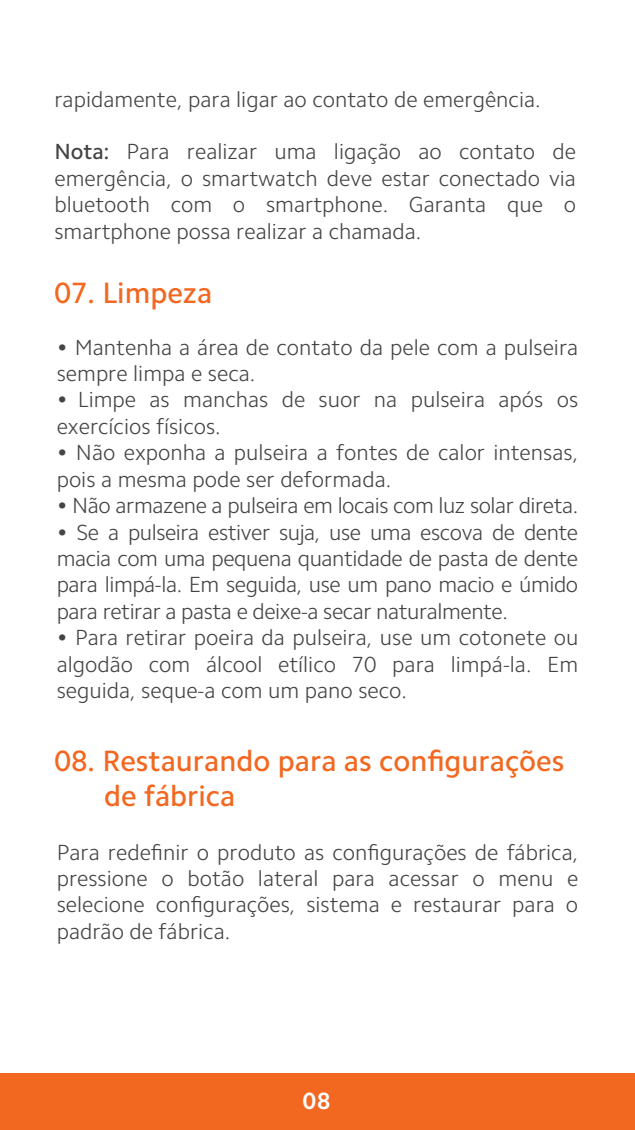
<style>
.page{position:relative;width:635px;height:1130px;background:#fff}
.page>*{position:absolute;margin:0;border:0;box-sizing:border-box;transform-origin:0 0}
.t1{font:500 29.6px/35.2px "Camphor Pro";color:#f36821}
.t2{font:700 23.6px "Camphor Pro";color:#fff}
.t3{font:300 22px/26.4px "Camphor Pro";color:#434445;text-align:justify}
.t4{font:300 22px "Camphor Pro";letter-spacing:-.02em;color:#434445}
.s1{font-weight:500}
</style>
<div class="page">
<div style="left:0;top:1073px;width:635px;height:56px;background:#f36821"></div>
<p class="t3" style="left:54px;top:86px;width:488px">rapidamente, para ligar ao contato de emergência.</p>
<p class="t3" style="left:54px;top:138px;width:523px"><span class="s1">Nota:</span> Para realizar uma ligação ao contato de emergência, o smartwatch deve estar conectado via bluetooth com o smartphone. Garanta que o smartphone possa realizar a chamada.</p>
<h1 class="t1" style="left:54px;top:275px;width:159px">07. Limpeza</h1>
<p class="t3" style="left:57px;top:334px;width:523px">• Mantenha a área de contato da pele com a pulseira sempre limpa e seca.</p>
<p class="t3" style="left:57px;top:386px;width:523px">• Limpe as manchas de suor na pulseira após os exercícios físicos.</p>
<p class="t3" style="left:57px;top:439px;width:523px">• Não exponha a pulseira a fontes de calor intensas, pois a mesma pode ser deformada.</p>
<p class="t4" style="left:57px;top:492px;width:523px">• Não armazene a pulseira em locais com luz solar direta.</p>
<p class="t3" style="left:57px;top:518px;width:523px">• Se a pulseira estiver suja, use uma escova de dente macia com uma pequena quantidade de pasta de dente para limpá-la. Em seguida, use um pano macio e úmido para retirar a pasta e deixe-a secar naturalmente.</p>
<p class="t3" style="left:57px;top:624px;width:523px">• Para retirar poeira da pulseira, use um cotonete ou algodão com álcool etílico 70 para limpá-la. Em seguida, seque-a com um pano seco.</p>
<h1 class="t1" style="left:104px;top:743px;width:462px;text-indent:-50px">08. Restaurando para as configurações de fábrica</h1>
<p class="t3" style="left:57px;top:838px;width:523px">Para redefinir o produto as configurações de fábrica, pressione o botão lateral para acessar o menu e selecione configurações, sistema e restaurar para o padrão de fábrica.</p>
<p class="t2" style="left:303px;top:1087px;width:29px">08</p>
</div>
